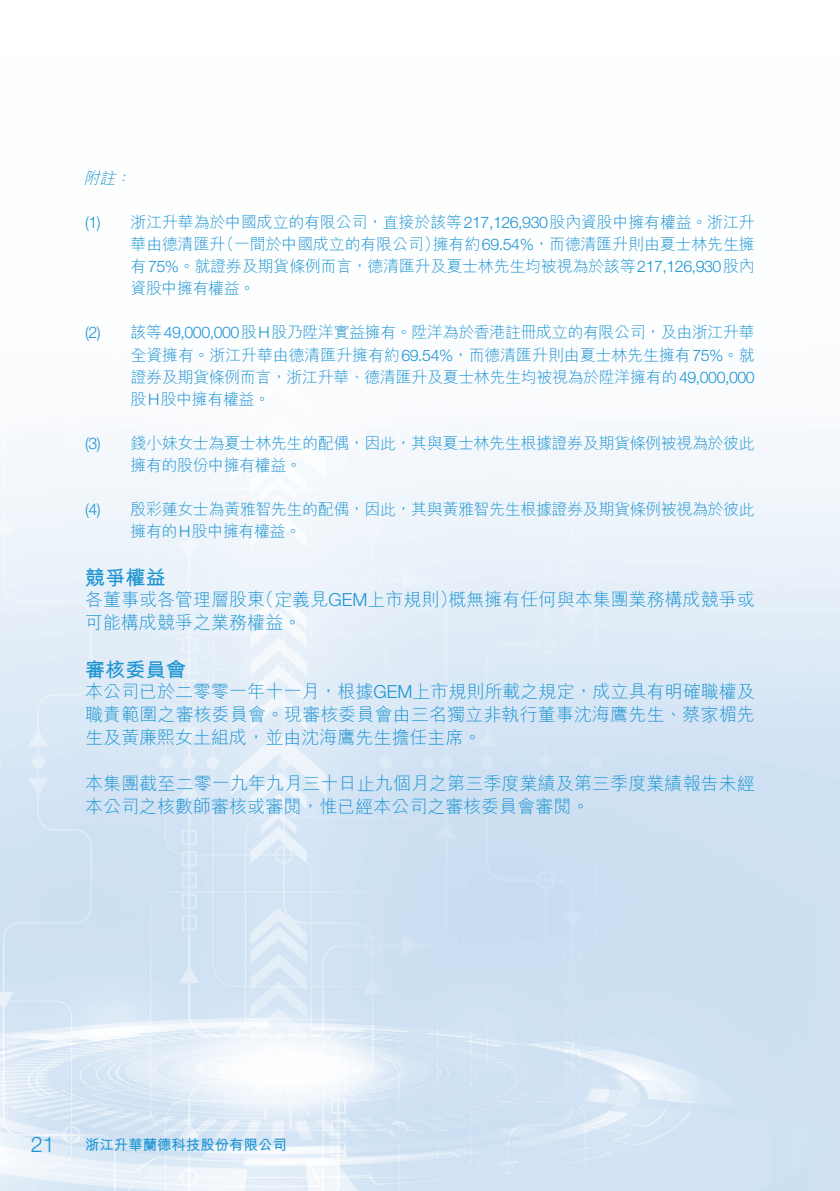
<style>
.page{position:relative;width:840px;height:1191px;background:#fff}
.page>*{position:absolute;margin:0;border:0;box-sizing:border-box;transform-origin:0 0}
.t1{font:300 21.6px "Helvetica Neue LT Std";color:#1c94d2}
.t2{font:700 20px "M Hei HK";letter-spacing:.01em;color:#1c94d2}
.t3{font:300 18px/23px "M Hei HK";color:#1c94d2}
.t4{font:300 16px/22px "M Hei HK";letter-spacing:-.025em;color:#1c94d2}
.t5{font:300 16px "Helvetica Neue LT Std";color:#1c94d2}
.t6{font:italic 300 16px "M Hei HK";color:#1c94d2}
.t7{font:700 14.4px "M Hei HK";color:#1c94d2}
.s1{font-family:"Helvetica Neue LT Std"}
</style>
<div class="page">
<img style="left:0;top:434px;width:839px;height:757px">
<p class="t6" style="left:83px;top:167px;width:39px">附註</p>
<p class="t6" style="left:114px;top:167px;width:23px">：</p>
<p class="t5" style="left:85px;top:213px;width:17px">1( )</p>
<p class="t5" style="left:85px;top:323px;width:17px">2( )</p>
<p class="t5" style="left:85px;top:433px;width:17px">3( )</p>
<p class="t5" style="left:85px;top:499px;width:17px">4( )</p>
<p class="t4" style="left:130px;top:211px;width:625px">浙江升華為於中國成立的有限公司，直接於該等<span class="s1">217,126,930</span>股內資股中擁有權益。浙江升</p>
<p class="t4" style="left:130px;top:233px;width:625px">華由德清匯升<br>有<span class="s1">75%</span>。就證券及期貨條例而言，德清匯升及夏士林先生均被視為於該等<span class="s1">217,126,930</span>股內資股中擁有權益。</p>
<p class="t4" style="left:130px;top:321px;width:625px">該等<span class="s1">49,000,000</span>股<span class="s1">H</span>股乃陞洋實益擁有。陞洋為於香港註冊成立的有限公司，及由浙江升華</p>
<p class="t4" style="left:432px;top:233px;width:323px">擁有約<span class="s1">69.54%</span>，而德清匯升則由夏士林先生擁</p>
<p class="t4" style="left:218px;top:233px;width:223px">（一間於中國成立的有限公司）</p>
<p class="t4" style="left:130px;top:343px;width:625px;text-align:justify">全資擁有。浙江升華由德清匯升擁有約<span class="s1">69.54%</span>，而德清匯升則由夏士林先生擁有<span class="s1">75%</span>。就證券及期貨條例而言，浙江升華、德清匯升及夏士林先生均被視為於陞洋擁有的<span class="s1">49,000,000</span>股<span class="s1">H</span>股中擁有權益。</p>
<p class="t4" style="left:130px;top:431px;width:625px">錢小妹女士為夏士林先生的配偶，因此，其與夏士林先生根據證券及期貨條例被視為於彼此</p>
<p class="t4" style="left:130px;top:453px;width:173px">擁有的股份中擁有權益。</p>
<p class="t4" style="left:130px;top:497px;width:625px">殷彩蓮女士為黃雅智先生的配偶，因此，其與黃雅智先生根據證券及期貨條例被視為於彼此</p>
<p class="t4" style="left:130px;top:519px;width:172px">擁有的<span class="s1">H</span>股中擁有權益。</p>
<p class="t2" style="left:85px;top:563px;width:82px">競爭權益</p>
<p class="t3" style="left:448px;top:587px;width:307px">概無擁有任何與本集團業務構成競爭或</p>
<p class="t3" style="left:256px;top:587px;width:203px">（定義見<span class="s1">GEM</span>上市規則）</p>
<p class="t3" style="left:85px;top:587px;width:217px">各董事或各管理層股東<br>可能構成競爭之業務權益。</p>
<p class="t2" style="left:85px;top:655px;width:102px">審核委員會</p>
<p class="t3" style="left:85px;top:679px;width:671px;text-align:justify">本公司已於二零零一年十一月，根據<span class="s1">GEM</span>上市規則所載之規定，成立具有明確職權及職責範圍之審核委員會。現審核委員會由三名獨立非執行董事沈海鷹先生、蔡家楣先生及黃廉熙女土組成，並由沈海鷹先生擔任主席。</p>
<p class="t3" style="left:85px;top:771px;width:671px">本集團截至二零一九年九月三十日止九個月之第三季度業績及第三季度業績報告未經本公司之核數師審核或審閱，惟已經本公司之審核委員會審閱。</p>
<h1 class="t1" style="left:31px;top:1131px;width:26px">21</h1>
<p class="t7" style="left:85px;top:1134px;width:203px">浙江升華蘭德科技股份有限公司</p>
</div>
